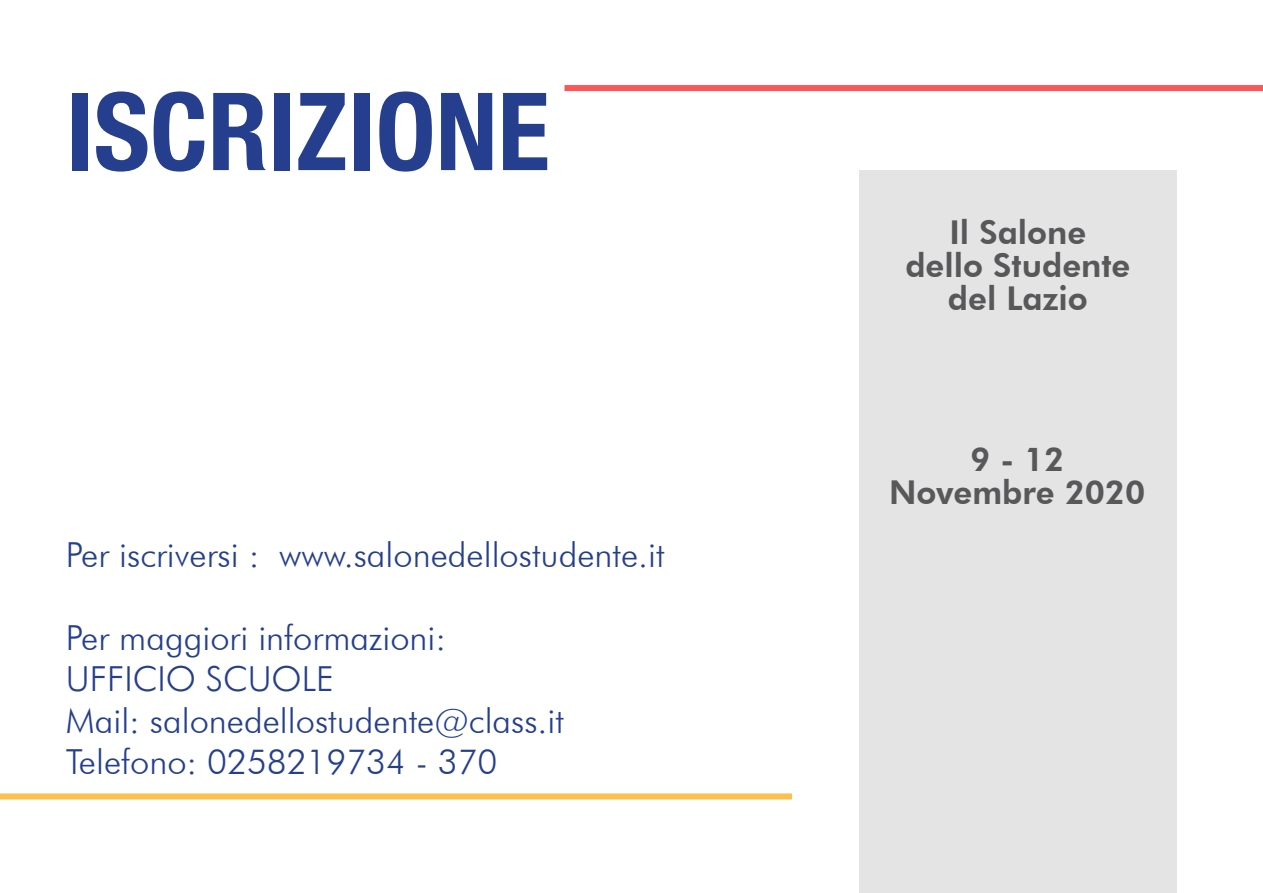
<style>
.page{position:relative;width:1263px;height:893px;background:#fff}
.page>*{position:absolute;margin:0;border:0;box-sizing:border-box;transform-origin:0 0}
.t1{font:700 condensed 108px "Helvetica Neue LT Std";color:#253f8e}
.t2{font:300 34.5px "Futura BT";color:#253f8e}
.t3{font:800 32.85px "Futura BT";color:#585759}
</style>
<div class="page">
<div style="left:859px;top:170px;width:318px;height:723px;background:#e4e4e4"></div>
<div style="left:564px;top:85px;width:699px;height:6px;background:#fb5758"></div>
<div style="left:0;top:793px;width:792px;height:6px;background:#fdbf4e"></div>
<p class="t1" style="left:66px;top:66px;width:485px">ISCRIZIONE</p>
<p class="t2" style="left:66px;top:534px;width:600px">Per iscriversi : www.salonedellostudente.it</p>
<p class="t2" style="left:66px;top:617px;width:382px">Per maggiori informazioni:</p>
<p class="t2" style="left:66px;top:658px;width:269px">UFFICIO SCUOLE</p>
<p class="t2" style="left:66px;top:699px;width:500px">Mail: salonedellostudente@class.it</p>
<p class="t2" style="left:66px;top:741px;width:433px">Telefono: 0258219734 - 370</p>
<p class="t3" style="left:949px;top:212px;width:138px">Il Salone</p>
<p class="t3" style="left:905px;top:245px;width:227px">dello Studente</p>
<p class="t3" style="left:948px;top:278px;width:141px">del Lazio</p>
<p class="t3" style="left:970px;top:440px;width:96px">9 - 12</p>
<p class="t3" style="left:889px;top:473px;width:257px">Novembre 2020</p>
</div>
